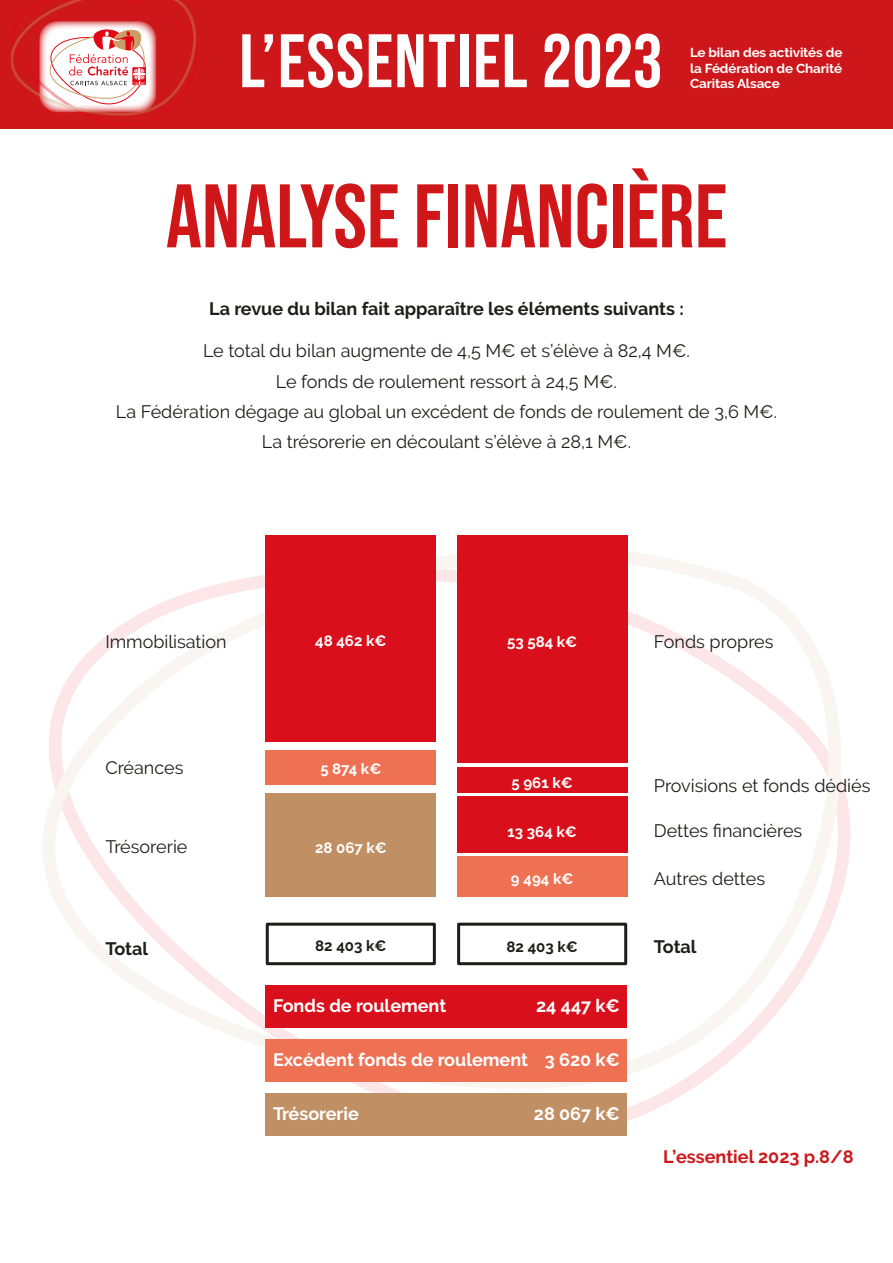
<style>
.page{position:relative;width:893px;height:1263px;background:#fff}
.page>*{position:absolute;margin:0;border:0;box-sizing:border-box;transform-origin:0 0}
.t1{font:700 90px "Bebas Neue Pro";color:#cf1619}
.t2{font:700 75.6px "Bebas Neue Pro";letter-spacing:.02em;color:#fff}
.t3{font:18px/30.2px "Raleway";color:#1d1d1b;text-align:center}
.t4{font:700 18px "Raleway";color:#fff}
.t5{font:700 18px "Raleway";color:#1d1d1b}
.t6{font:700 18px "Raleway";color:#cd171a}
.t7{font:700 15px "Raleway";color:#fff}
.t8{font:700 15px "Raleway";color:#1d1d1b}
.t9{font:700 12.9px/15.5px "Raleway";letter-spacing:-.01em;color:#fff;scale:1.04 1}
</style>
<div class="page">
<svg style="left:43px;top:546px;width:807px;height:563px"></svg>
<div style="left:0;top:0;width:893px;height:128px;background:#cd171a"></div>
<svg style="left:11px;top:0;width:185px;height:116px"></svg>
<div style="left:266px;top:535px;width:170px;height:206px;background:#d90f1b"></div>
<div style="left:266px;top:750px;width:170px;height:35px;background:#ee7154"></div>
<div style="left:266px;top:794px;width:170px;height:103px;background:#c08f64"></div>
<div style="left:266px;top:923px;width:170px;height:42px;border:3px solid #1d1d1b"></div>
<div style="left:457px;top:923px;width:170px;height:42px;border:3px solid #1d1d1b"></div>
<div style="left:457px;top:535px;width:170px;height:228px;background:#d90f1b"></div>
<div style="left:457px;top:767px;width:170px;height:25px;background:#d90f1b"></div>
<div style="left:457px;top:796px;width:170px;height:57px;background:#d90f1b"></div>
<div style="left:457px;top:856px;width:170px;height:41px;background:#ee7154"></div>
<div style="left:266px;top:985px;width:361px;height:43px;background:#d90f1b"></div>
<div style="left:266px;top:1039px;width:361px;height:42px;background:#ee7154"></div>
<div style="left:266px;top:1093px;width:361px;height:42px;background:#c08f64"></div>
<h2 class="t2" style="left:239px;top:18px;width:424px">L’ESSENTIEL 2023</h2>
<p class="t9" style="left:690px;top:45px;width:148px">Le bilan des activités de la Fédération de Charité</p>
<p class="t9" style="left:690px;top:76px;width:88px">Caritas Alsace</p>
<h1 class="t1" style="left:166px;top:165px;width:563px">ANALYSE FINANCIÈRE</h1>
<p class="t5" style="left:209px;top:298px;width:476px">La revue du bilan fait apparaître les éléments suivants :</p>
<p class="t3" style="left:116px;top:336px;width:663px">Le total du bilan augmente de 4,5 M€ et s’élève à 82,4 M€.<br>Le fonds de roulement ressort à 24,5 M€.<br>La Fédération dégage au global un excédent de fonds de roulement de 3,6 M€.<br>La trésorerie en découlant s’élève à 28,1 M€.</p>
<p class="t3" style="left:105px;top:627px;width:123px">Immobilisation</p>
<p class="t7" style="left:315px;top:632px;width:73px">48 462 k€</p>
<p class="t7" style="left:507px;top:633px;width:72px">53 584 k€</p>
<p class="t3" style="left:654px;top:627px;width:121px">Fonds propres</p>
<p class="t3" style="left:105px;top:752px;width:80px">Créances</p>
<p class="t3" style="left:105px;top:831px;width:84px">Trésorerie</p>
<p class="t7" style="left:320px;top:760px;width:62px">5 874 k€</p>
<p class="t7" style="left:315px;top:839px;width:73px">28 067 k€</p>
<p class="t7" style="left:512px;top:774px;width:63px">5 961 k€</p>
<p class="t7" style="left:507px;top:823px;width:71px">13 364 k€</p>
<p class="t3" style="left:654px;top:771px;width:218px">Provisions et fonds dédiés</p>
<p class="t3" style="left:654px;top:816px;width:150px">Dettes financières</p>
<p class="t7" style="left:511px;top:870px;width:64px">9 494 k€</p>
<p class="t3" style="left:654px;top:863px;width:113px">Autres dettes</p>
<p class="t5" style="left:105px;top:938px;width:44px">Total</p>
<p class="t8" style="left:315px;top:937px;width:73px">82 403 k€</p>
<p class="t8" style="left:507px;top:938px;width:73px">82 403 k€</p>
<p class="t5" style="left:654px;top:937px;width:44px">Total</p>
<p class="t4" style="left:273px;top:995px;width:175px">Fonds de roulement</p>
<p class="t4" style="left:536px;top:995px;width:85px">24 447 k€</p>
<p class="t4" style="left:273px;top:1049px;width:348px">Excédent fonds de roulement 3 620 k€</p>
<p class="t4" style="left:273px;top:1103px;width:87px">Trésorerie</p>
<p class="t4" style="left:534px;top:1103px;width:88px">28 067 k€</p>
<p class="t6" style="left:663px;top:1146px;width:192px">L’essentiel 2023 p.8/8</p>
</div>
